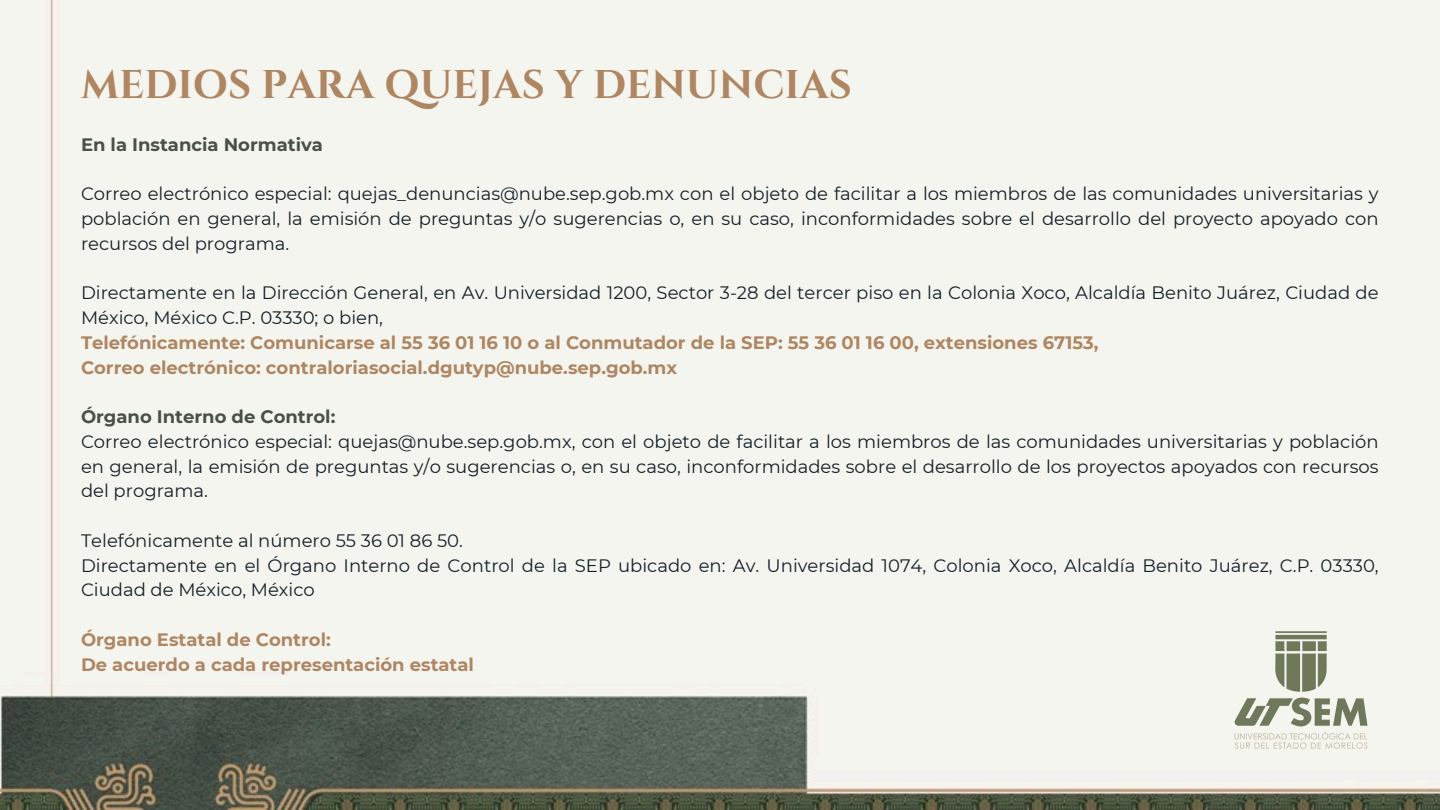
<style>
.page{position:relative;width:1440px;height:810px;background:#fff}
.page>*{position:absolute;margin:0;border:0;box-sizing:border-box;transform-origin:0 0}
.t1{font:700 40px "Cinzel";color:#af8662}
.t2{font:18px/24.8px "Montserrat";color:#122029;text-align:justify}
.t3{font:700 18px/24.8px "Montserrat";color:#af8662}
.t4{font:700 18px "Montserrat";color:#485148}
</style>
<div class="page">
<img style="left:0;top:0;width:1440px;height:810px">
<img style="left:1222px;top:622px;width:157px;height:137px">
<p class="t1" style="left:81px;top:59px;width:772px">MEDIOS PARA QUEJAS Y DENUNCIAS</p>
<h2 class="t4" style="left:81px;top:133px;width:243px">En la Instancia Normativa</h2>
<p class="t2" style="left:81px;top:181px;width:1299px">Correo electrónico especial: quejas_denuncias@nube.sep.gob.mx con el objeto de facilitar a los miembros de las comunidades universitarias y población en general, la emisión de preguntas y/o sugerencias o, en su caso, inconformidades sobre el desarrollo del proyecto apoyado con recursos del programa.</p>
<p class="t2" style="left:81px;top:280px;width:1299px">Directamente en la Dirección General, en Av. Universidad 1200, Sector 3-28 del tercer piso en la Colonia Xoco, Alcaldía Benito Juárez, Ciudad de<br>México, México C.P. 03330; o bien,</p>
<p class="t3" style="left:81px;top:330px;width:1019px">Telefónicamente: Comunicarse al 55 36 01 16 10 o al Conmutador de la SEP: 55 36 01 16 00, extensiones 67153,</p>
<p class="t3" style="left:81px;top:355px;width:598px">Correo electrónico: contraloriasocial.dgutyp@nube.sep.gob.mx</p>
<p class="t4" style="left:81px;top:406px;width:256px">Órgano Interno de Control:</p>
<p class="t2" style="left:81px;top:429px;width:1299px">Correo electrónico especial: quejas@nube.sep.gob.mx, con el objeto de facilitar a los miembros de las comunidades universitarias y población en general, la emisión de preguntas y/o sugerencias o, en su caso, inconformidades sobre el desarrollo de los proyectos apoyados con recursos del programa.</p>
<p class="t2" style="left:81px;top:528px;width:383px">Telefónicamente al número 55 36 01 86 50.</p>
<p class="t2" style="left:81px;top:553px;width:1299px">Directamente en el Órgano Interno de Control de la SEP ubicado en: Av. Universidad 1074, Colonia Xoco, Alcaldía Benito Juárez, C.P. 03330,<br>Ciudad de México, México</p>
<h2 class="t3" style="left:81px;top:627px;width:395px">Órgano Estatal de Control:<br>De acuerdo a cada representación estatal</h2>
</div>
